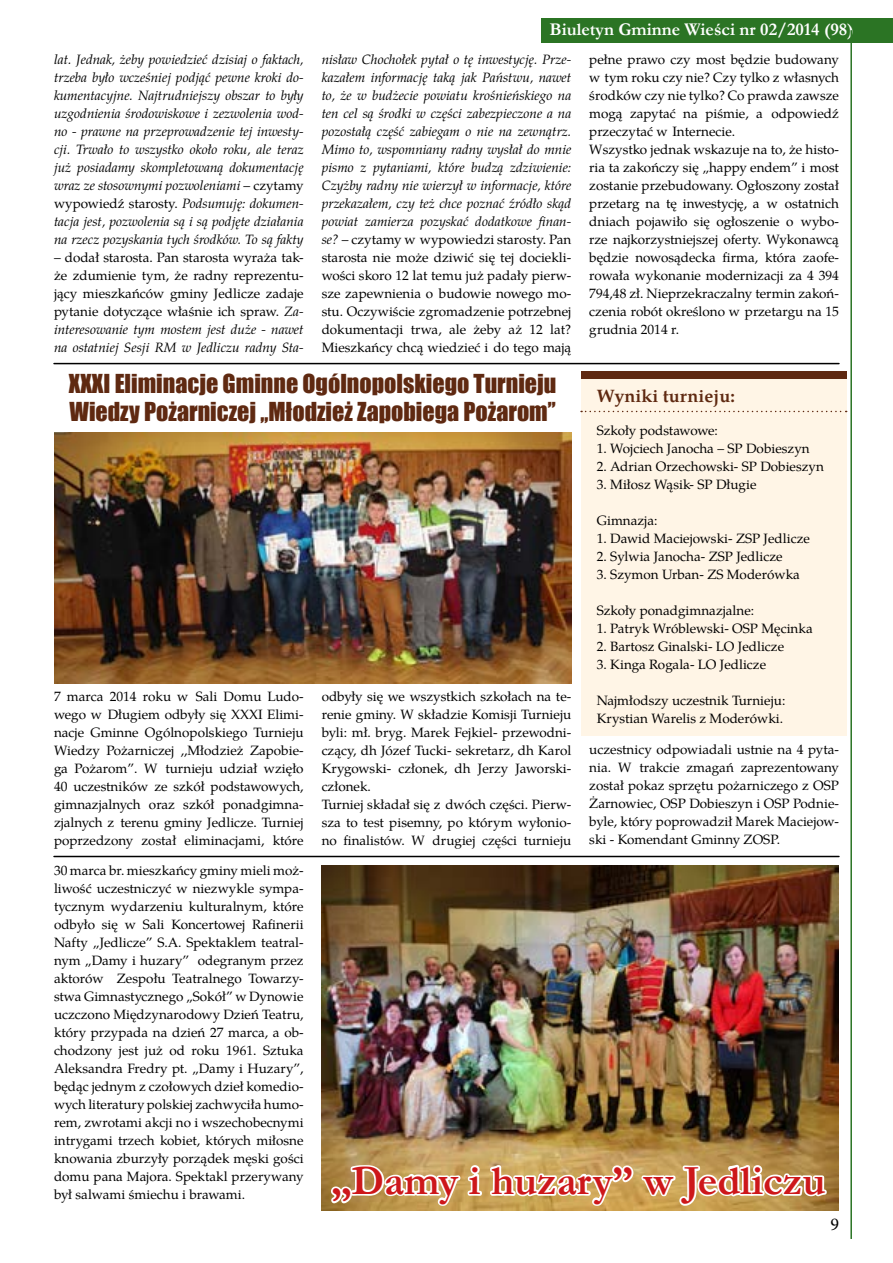
<style>
.page{position:relative;width:893px;height:1263px;background:#fff}
.page>*{position:absolute;margin:0;border:0;box-sizing:border-box;transform-origin:0 0}
.t1{font:700 41.85px "Garamond";color:#cd171a}
.t2{font:24px/28.8px "Impact";color:#5f2911}
.t3{font:700 18px "Garamond";color:#fff}
.t4{font:700 18px "Te X Gyre Pagella";color:#5f2911}
.t5{font:18px "Minion Pro";color:#000}
.t6{font:13.5px/18px "Te X Gyre Pagella";color:#000;text-align:justify}
.t7{font:italic 13.5px/18px "Te X Gyre Pagella";color:#000;text-align:justify}
.s1{font-style:normal}
.s2{font-style:italic}
</style>
<div class="page">
<div style="left:541px;top:18px;width:352px;height:25px;background:#2b7424"></div>
<hr style="left:850px;top:30px;width:2px;height:1209px;background:#2b7424">
<img style="left:322px;top:865px;width:517px;height:345px">
<img style="left:328px;top:912px;width:501px;height:299px">
<div style="left:581px;top:372px;width:265px;height:363px;background:#fff5e6"></div>
<img style="left:54px;top:432px;width:517px;height:251px">
<svg style="left:581px;top:411px;width:266px;height:1px"></svg>
<div style="left:582px;top:371px;width:265px;height:7px;background:#5f2911"></div>
<hr style="left:54px;top:363px;width:785px;height:1px;background:#000">
<hr style="left:54px;top:856px;width:785px;height:1px;background:#000">
<p class="t7" style="left:54px;top:49px;width:251px">lat. Jednak, żeby powiedzieć dzisiaj o faktach, trzeba było wcześniej podjąć pewne kroki do&shy;kumentacyjne. Najtrudniejszy obszar to były uzgodnienia środowiskowe i zezwolenia wod&shy;no - prawne na przeprowadzenie tej inwesty&shy;cji. Trwało to wszystko około roku, ale teraz już posiadamy skompletowaną dokumentację wraz ze stosownymi pozwoleniami <span class="s1">– czytamy wypowiedź starosty.</span> Podsumuję: dokumen&shy;tacja jest, pozwolenia są i są podjęte działania na rzecz pozyskania tych środków. To są fakty</p>
<p class="t6" style="left:54px;top:247px;width:251px">– dodał starosta. Pan starosta wyraża tak&shy;że zdumienie tym, że radny reprezentu&shy;jący mieszkańców gminy Jedlicze zadaje pytanie dotyczące właśnie ich spraw. <span class="s2">Za&shy;interesowanie tym mostem jest duże - nawet na ostatniej Sesji RM w Jedliczu radny Sta-</span></p>
<h3 class="t3" style="left:550px;top:17px;width:305px">Biuletyn Gminne Wieści nr 02/2014 (98)</h3>
<p class="t7" style="left:322px;top:49px;width:251px">nisław Chochołek pytał o tę inwestycję. Prze&shy;kazałem informację taką jak Państwu, nawet to, że w budżecie powiatu krośnieńskiego na ten cel są środki w części zabezpieczone a na pozostałą część zabiegam o nie na zewnątrz.<br>Mimo to, wspomniany radny wysłał do mnie pismo z pytaniami, które budzą zdziwienie:<br>Czyżby radny nie wierzył w informacje, które przekazałem, czy też chce poznać źródło skąd powiat zamierza pozyskać dodatkowe finan&shy;se? <span class="s1">– czytamy w wypowiedzi starosty. Pan starosta nie może dziwić się tej dociekli&shy;wości skoro 12 lat temu już padały pierw&shy;sze zapewnienia o budowie nowego mo&shy;stu. Oczywiście zgromadzenie potrzebnej dokumentacji trwa, ale żeby aż 12 lat?<br>Mieszkańcy chcą wiedzieć i do tego mają</span></p>
<p class="t6" style="left:589px;top:49px;width:251px;text-align:left">pełne prawo czy most będzie budowany w tym roku czy nie? Czy tylko z własnych środków czy nie tylko? Co prawda zawsze mogą zapytać na piśmie, a odpowiedź przeczytać w Internecie.<br>Wszystko jednak wskazuje na to, że histo&shy;ria ta zakończy się „happy endem” i most zostanie przebudowany. Ogłoszony został przetarg na tę inwestycję, a w ostatnich dniach pojawiło się ogłoszenie o wybo&shy;rze najkorzystniejszej oferty. Wykonawcą będzie nowosądecka firma, która zaofe&shy;rowała wykonanie modernizacji za 4 394<br>794,48 zł. Nieprzekraczalny termin zakoń&shy;czenia robót określono w przetargu na 15 grudnia 2014 r.</p>
<h2 class="t2" style="left:69px;top:368px;width:489px">XXXI Eliminacje Gminne Ogólnopolskiego Turnieju<br>Wiedzy Pożarniczej ,,Młodzież Zapobiega Pożarom’’</h2>
<p class="t6" style="left:54px;top:686px;width:251px">7 marca 2014 roku w Sali Domu Ludo&shy;wego w Długiem odbyły się XXXI Elimi&shy;nacje Gminne Ogólnopolskiego Turnieju Wiedzy Pożarniczej ,,Młodzież Zapobie&shy;ga Pożarom”. W turnieju udział wzięło 40 uczestników ze szkół podstawowych, gimnazjalnych oraz szkół ponadgimna&shy;zjalnych z terenu gminy Jedlicze. Turniej poprzedzony został eliminacjami, które</p>
<p class="t6" style="left:322px;top:686px;width:251px;text-align:left">odbyły się we wszystkich szkołach na te&shy;renie gminy. W składzie Komisji Turnieju byli: mł. bryg. Marek Fejkiel- przewodni&shy;czący, dh Józef Tucki- sekretarz, dh Karol Krygowski- członek, dh Jerzy Jaworski&shy;członek.<br>Turniej składał się z dwóch części. Pierw&shy;sza to test pisemny, po którym wyłonio&shy;no finalistów. W drugiej części turnieju</p>
<h3 class="t4" style="left:597px;top:382px;width:140px">Wyniki turnieju:</h3>
<p class="t6" style="left:597px;top:420px;width:123px">Szkoły podstawowe:</p>
<p class="t6" style="left:597px;top:438px;width:214px">1. Wojciech Janocha – SP Dobieszyn</p>
<p class="t6" style="left:597px;top:456px;width:229px">2. Adrian Orzechowski- SP Dobieszyn</p>
<p class="t6" style="left:597px;top:474px;width:161px">3. Miłosz Wąsik- SP Długie</p>
<p class="t6" style="left:597px;top:510px;width:62px">Gimnazja:</p>
<p class="t6" style="left:597px;top:528px;width:215px">1. Dawid Maciejowski- ZSP Jedlicze</p>
<p class="t6" style="left:597px;top:546px;width:187px">2. Sylwia Janocha- ZSP Jedlicze</p>
<p class="t6" style="left:597px;top:564px;width:205px">3. Szymon Urban- ZS Moderówka</p>
<p class="t6" style="left:597px;top:600px;width:159px">Szkoły ponadgimnazjalne:</p>
<p class="t6" style="left:597px;top:618px;width:217px">1. Patryk Wróblewski- OSP Męcinka</p>
<p class="t6" style="left:597px;top:636px;width:189px">2. Bartosz Ginalski- LO Jedlicze</p>
<p class="t6" style="left:597px;top:654px;width:171px">3. Kinga Rogala- LO Jedlicze</p>
<p class="t6" style="left:597px;top:690px;width:190px">Najmłodszy uczestnik Turnieju:<br>Krystian Warelis z Moderówki.</p>
<p class="t6" style="left:589px;top:739px;width:251px">uczestnicy odpowiadali ustnie na 4 pyta&shy;nia. W trakcie zmagań zaprezentowany został pokaz sprzętu pożarniczego z OSP Żarnowiec, OSP Dobieszyn i OSP Podnie&shy;byle, który poprowadził Marek Maciejow&shy;ski - Komendant Gminny ZOSP.</p>
<p class="t6" style="left:54px;top:860px;width:251px">30 marca br. mieszkańcy gminy mieli moż&shy;liwość uczestniczyć w niezwykle sympa&shy;tycznym wydarzeniu kulturalnym, które odbyło się w Sali Koncertowej Rafinerii Nafty „Jedlicze” S.A. Spektaklem teatral&shy;nym „Damy i huzary” odegranym przez aktorów Zespołu Teatralnego Towarzy&shy;stwa Gimnastycznego „Sokół” w Dynowie uczczono Międzynarodowy Dzień Teatru, który przypada na dzień 27 marca, a ob&shy;chodzony jest już od roku 1961. Sztuka Aleksandra Fredry pt. „Damy i Huzary”, będąc jednym z czołowych dzieł komedio&shy;wych literatury polskiej zachwyciła humo&shy;rem, zwrotami akcji no i wszechobecnymi intrygami trzech kobiet, których miłosne knowania zburzyły porządek męski gości domu pana Majora. Spektakl przerywany był salwami śmiechu i brawami.</p>
<h1 class="t1" style="left:331px;top:1152px;width:496px">„Damy i huzary” w Jedliczu</h1>
<h3 class="t5" style="left:830px;top:1212px;width:10px">9</h3>
</div>
